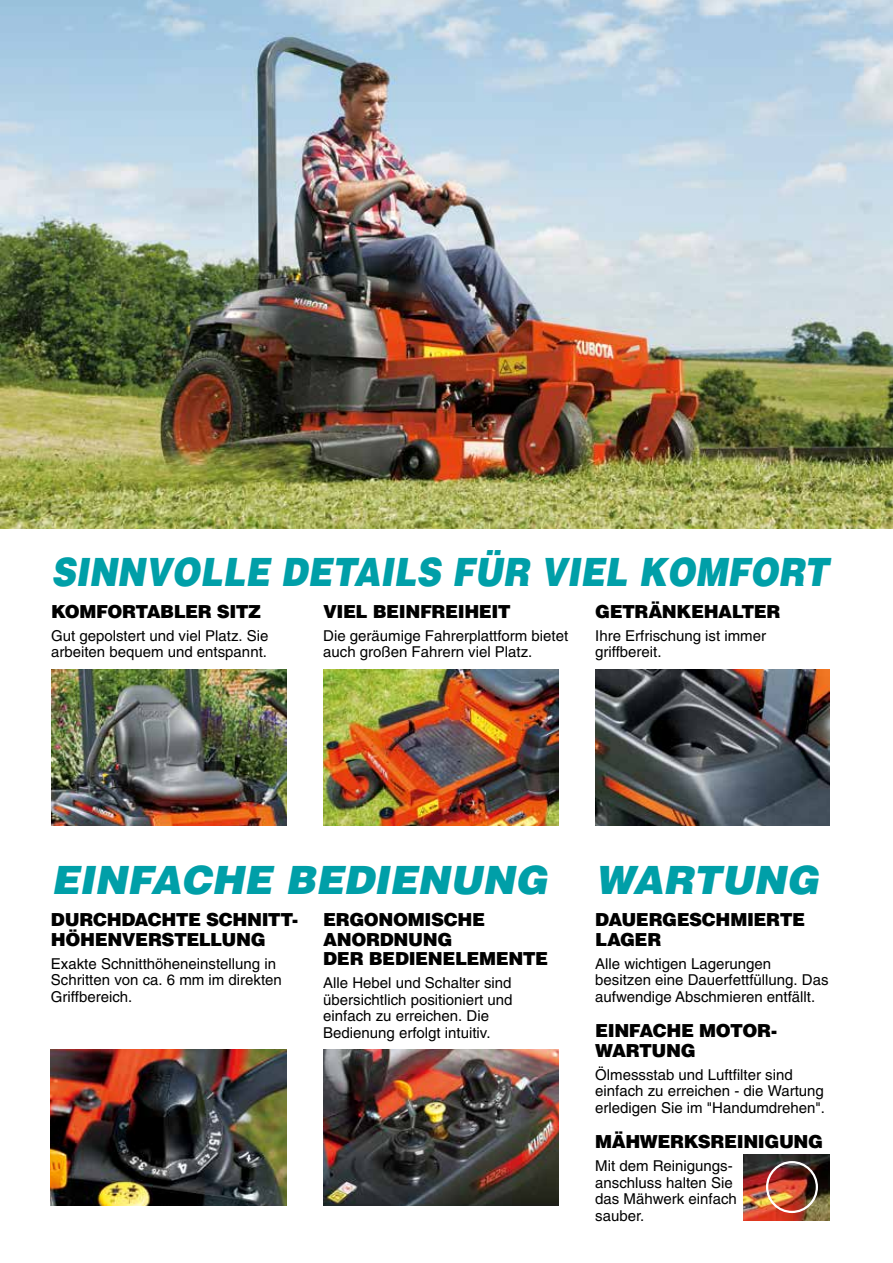
<style>
.page{position:relative;width:893px;height:1263px;background:#fff}
.page>*{position:absolute;margin:0;border:0;box-sizing:border-box;transform-origin:0 0}
.t1{font:italic 900 39px "Helvetica";color:#009fa8;scale:.87 1}
.t2{font:italic 900 39px "Helvetica";color:#009fa8}
.t3{font:900 18px/19.5px "Helvetica";letter-spacing:-.02em;color:#000}
.t4{font:15px/16.5px "Helvetica";color:#000}
</style>
<div class="page">
<img style="left:595px;top:670px;width:234px;height:156px">
<img style="left:323px;top:670px;width:236px;height:156px">
<img style="left:51px;top:670px;width:236px;height:156px">
<img style="left:51px;top:1050px;width:236px;height:156px">
<img style="left:323px;top:1050px;width:236px;height:155px">
<img style="left:0;top:0;width:893px;height:529px">
<img style="left:743px;top:1154px;width:86px;height:66px">
<div style="left:766px;top:1161px;width:52px;height:52px;border:2px solid #fff;border-radius:50%"></div>
<h1 class="t1" style="left:51px;top:547px;width:895px">SINNVOLLE DETAILS FÜR VIEL KOMFORT</h1>
<p class="t3" style="left:51px;top:601px;width:212px">KOMFORTABLER SITZ</p>
<p class="t4" style="left:51px;top:627px;width:219px">Gut gepolstert und viel Platz. Sie arbeiten bequem und entspannt.</p>
<p class="t3" style="left:323px;top:601px;width:189px">VIEL BEINFREIHEIT</p>
<p class="t4" style="left:323px;top:627px;width:247px">Die geräumige Fahrerplattform bietet auch großen Fahrern viel Platz.</p>
<p class="t3" style="left:595px;top:601px;width:187px">GETRÄNKEHALTER</p>
<p class="t4" style="left:595px;top:627px;width:172px">Ihre Erfrischung ist immer griffbereit.</p>
<h1 class="t2" style="left:51px;top:855px;width:769px">EINFACHE BEDIENUNG WARTUNG</h1>
<p class="t3" style="left:51px;top:909px;width:249px">DURCHDACHTE SCHNITT-<br>HÖHENVERSTELLUNG</p>
<p class="t4" style="left:51px;top:955px;width:232px">Exakte Schnitthöheneinstellung in<br>Schritten von ca. 6 mm im direkten<br>Griffbereich.</p>
<p class="t3" style="left:323px;top:909px;width:226px">ERGONOMISCHE<br>ANORDNUNG<br>DER BEDIENELEMENTE</p>
<p class="t4" style="left:323px;top:974px;width:191px">Alle Hebel und Schalter sind übersichtlich positioniert und einfach zu erreichen. Die<br>Bedienung erfolgt intuitiv.</p>
<p class="t3" style="left:595px;top:909px;width:211px">DAUERGESCHMIERTE<br>LAGER</p>
<p class="t4" style="left:595px;top:955px;width:235px">Alle wichtigen Lagerungen besitzen eine Dauerfettfüllung. Das aufwendige Abschmieren entfällt.</p>
<p class="t3" style="left:595px;top:1020px;width:184px">EINFACHE MOTOR-<br>WARTUNG</p>
<p class="t4" style="left:595px;top:1066px;width:231px">Ölmessstab und Luftfilter sind einfach zu erreichen - die Wartung erledigen Sie im "Handumdrehen".</p>
<p class="t3" style="left:595px;top:1131px;width:230px">MÄHWERKSREINIGUNG</p>
<p class="t4" style="left:595px;top:1157px;width:143px">Mit dem Reinigungs&shy;anschluss halten Sie das Mähwerk einfach sauber.</p>
</div>
